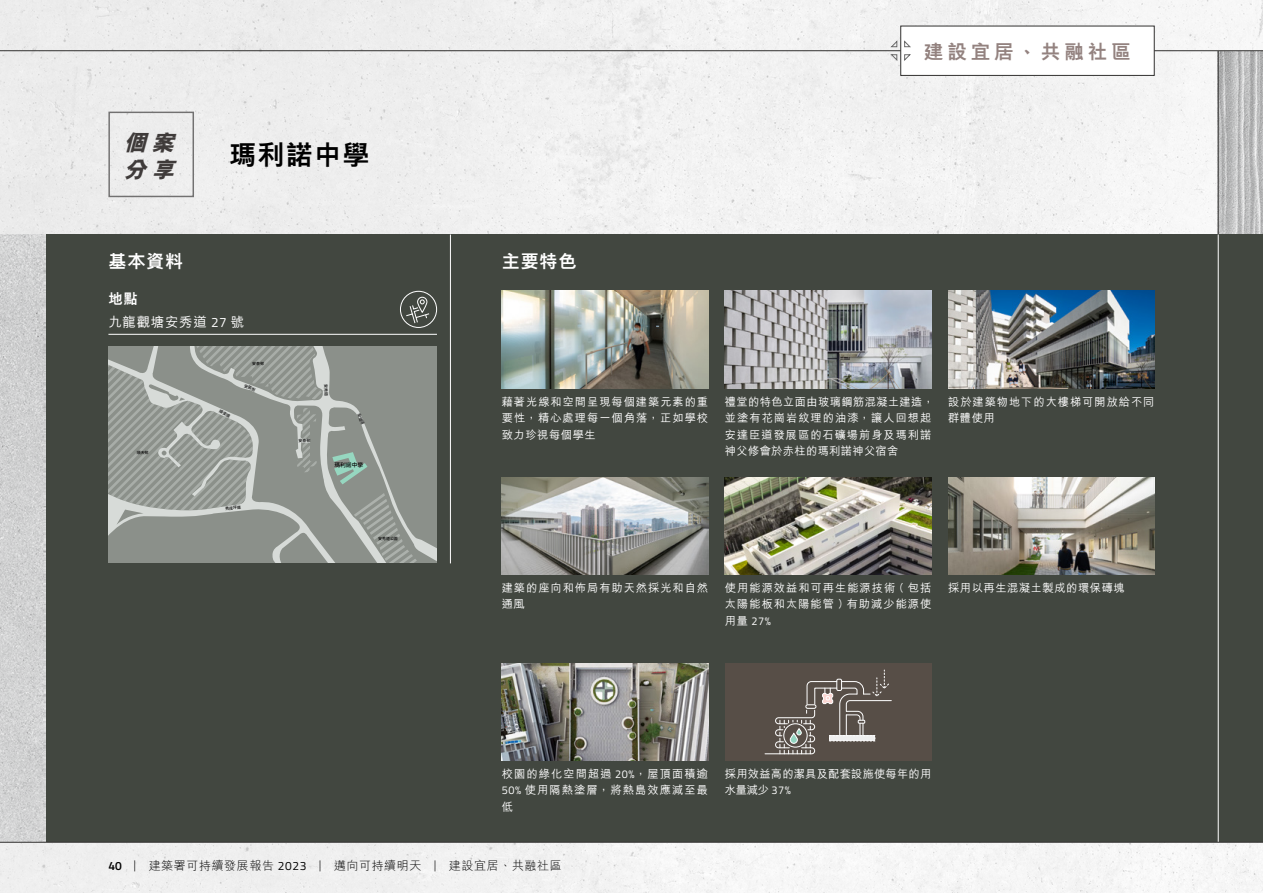
<style>
.page{position:relative;width:1263px;height:893px;background:#fff}
.page>*{position:absolute;margin:0;border:0;box-sizing:border-box;transform-origin:0 0}
.Title_L1__H{font:800 27px "M Hei HK";letter-spacing:.05em;color:#000}
.Title_L2__H1{font:italic 800 22.5px "M Hei HK";color:#3f3b3a}
.Title_L1__H-2{font:800 19.5px "M Hei HK";letter-spacing:.2em;color:#93827f}
.Title_L3__H2{font:800 18px "M Hei HK";letter-spacing:.05em;color:#fff}
.Title_L3__H2-2{font:800 14.25px "M Hei HK";color:#fff}
.Paragraph_Style_1__P{font:500 13.5px "M Hei HK";letter-spacing:.05em;color:#fff}
.Title_L1__H-3{font:300 12px "M Hei HK";letter-spacing:.05em;color:#000}
.t1{font:600 12px "Titillium Web";color:#000}
.Paragraph_Style_1__P-2{font:500 11.25px/16.5px "M Hei HK";letter-spacing:.085em;color:#fff;text-align:justify}
.Paragraph_Style_1__P-3{font:500 11.25px/16.5px "M Hei HK";letter-spacing:.06em;color:#fff}
.Paragraph_Style_1__P-4{font:500 11.25px/16.5px "M Hei HK";letter-spacing:.02em;color:#fff}
.Paragraph_Style_1__P-5{font:500 11.25px "M Hei HK";letter-spacing:.05em;color:#fff}
.t2{font:500 5.7px "Noto Sans TC";color:#000}
.t3{font:500 3.9px "Noto Sans TC";color:#000}
.s1{font-family:"Titillium Web";font-weight:400}
</style>
<div class="page">
<img style="left:0;top:0;width:1263px;height:893px">
<img style="left:1219px;top:51px;width:44px;height:184px">
<hr style="left:1218px;top:51px;width:1px;height:736px;background:#323130">
<hr style="left:0;top:50px;width:1263px;height:1px;background:#323130">
<div style="left:900px;top:26px;width:254px;height:50px;background:#fff;border:1px solid #323130"></div>
<svg style="left:890px;top:40px;width:21px;height:22px"></svg>
<div style="left:0;top:235px;width:1263px;height:607px;background:#424740"></div>
<hr style="left:450px;top:235px;width:1px;height:328px;background:#fff">
<hr style="left:1218px;top:235px;width:1px;height:607px;background:#fff">
<img style="left:0;top:235px;width:45px;height:607px">
<div style="left:421px;top:347px;width:16px;height:216px;background:#8b908a"></div>
<div style="left:108px;top:112px;width:86px;height:85px;border:1px solid #727171"></div>
<hr style="left:0;top:842px;width:1263px;height:1px;background:#323130">
<hr style="left:108px;top:334px;width:329px;height:1px;background:#fff">
<svg style="left:405px;top:296px;width:25px;height:28px"></svg>
<div style="left:400px;top:291px;width:37px;height:37px;border:1px solid #fff;border-radius:50%"></div>
<div style="left:725px;top:663px;width:206px;height:97px;background:#574e47"></div>
<svg style="left:764px;top:670px;width:128px;height:84px"></svg>
<img style="left:502px;top:291px;width:206px;height:97px">
<img style="left:502px;top:663px;width:206px;height:97px">
<img style="left:502px;top:477px;width:206px;height:97px">
<img style="left:948px;top:291px;width:206px;height:97px">
<img style="left:948px;top:477px;width:206px;height:97px">
<img style="left:725px;top:291px;width:206px;height:97px">
<img style="left:725px;top:477px;width:206px;height:97px">
<svg style="left:108px;top:347px;width:313px;height:216px;background:#989d98"></svg>
<h1 class="Title_L2__H1" style="left:123px;top:132px;width:58px">個案</h1>
<h1 class="Title_L2__H1" style="left:123px;top:159px;width:58px">分享</h1>
<p class="Title_L1__H" style="left:229px;top:142px;width:142px">瑪利諾中學</p>
<p class="Title_L1__H-2" style="left:924px;top:42px;width:208px">建設宜居、共融社區</p>
<h2 class="Title_L3__H2" style="left:108px;top:252px;width:76px">基本資料</h2>
<h2 class="Title_L3__H2" style="left:502px;top:252px;width:76px">主要特色</h2>
<h2 class="Title_L3__H2-2" style="left:108px;top:291px;width:31px">地點</h2>
<p class="Paragraph_Style_1__P" style="left:108px;top:312px;width:137px">九龍觀塘安秀道 <span class="s1">27</span> 號</p>
<p class="t3" style="left:137px;top:451px;width:13px">順天邨</p>
<p class="t3" style="left:252px;top:362px;width:13px">安泰邨</p>
<p class="t3" style="left:225px;top:506px;width:17px;rotate:-5deg">秀茂坪道</p>
<p class="t3" style="left:298px;top:438px;width:13px">安泰邨</p>
<p class="t2" style="left:334px;top:462px;width:30px">瑪利諾中學</p>
<p class="t3" style="left:378px;top:536px;width:21px;rotate:1deg">安秀道公園</p>
<p class="Paragraph_Style_1__P-2" style="left:502px;top:392px;width:208px">藉著光線和空間呈現每個建築元素的重要性，精心處理每一個角落，正如學校致力珍視每個學生</p>
<p class="Paragraph_Style_1__P-2" style="left:502px;top:578px;width:208px">建築的座向和佈局有助天然採光和自然通風</p>
<p class="Paragraph_Style_1__P-3" style="left:725px;top:392px;width:211px">禮堂的特色立面由玻璃鋼筋混凝土建造，並塗有花崗岩紋理的油漆，讓人回想起安達臣道發展區的石礦場前身及瑪利諾神父修會於赤柱的瑪利諾神父宿舍</p>
<p class="Paragraph_Style_1__P-2" style="left:948px;top:392px;width:208px">設於建築物地下的大樓梯可開放給不同群體使用</p>
<p class="Paragraph_Style_1__P-2" style="left:725px;top:578px;width:208px">使用能源效益和可再生能源技術 ( 包括太陽能板和太陽能管 ) 有助減少能源使用量 <span class="s1">27%</span></p>
<p class="Paragraph_Style_1__P-5" style="left:948px;top:579px;width:178px">採用以再生混凝土製成的環保磚塊</p>
<p class="Paragraph_Style_1__P-2" style="left:502px;top:765px;width:208px">校園的綠化空間超過 <span class="s1">20%</span>，屋頂面積逾<span class="s1">50%</span> 使用隔熱塗層，將熱島效應減至最低</p>
<p class="Paragraph_Style_1__P-4" style="left:725px;top:765px;width:208px">採用效益高的潔具及配套設施使每年的用水量減少 <span class="s1">37%</span></p>
<p class="t1" style="left:108px;top:856px;width:15px">40</p>
<p class="Title_L1__H-3" style="left:134px;top:860px;width:430px">| 建築署可持續發展報告 <span class="s1">2023</span> | 邁向可持續明天 | 建設宜居、共融社區</p>
</div>
